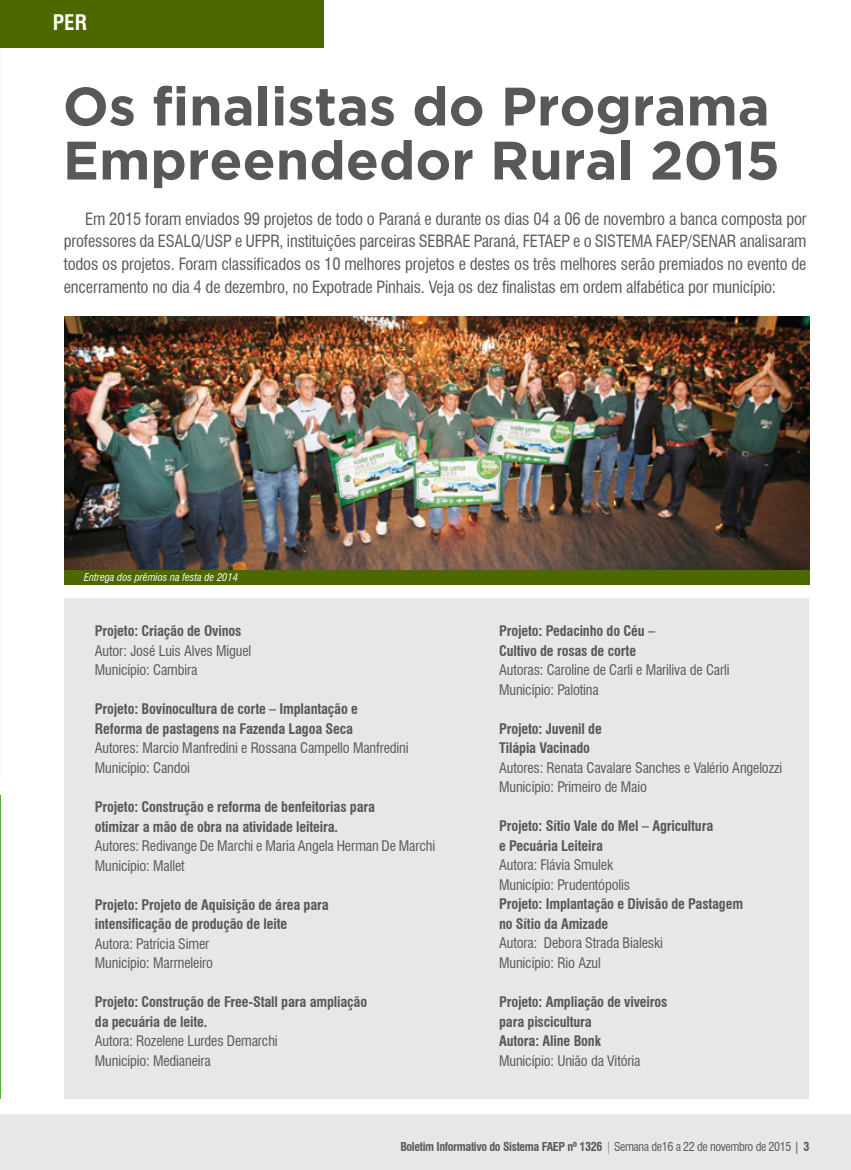
<style>
.page{position:relative;width:851px;height:1170px;background:#fff}
.page>*{position:absolute;margin:0;border:0;box-sizing:border-box;transform-origin:0 0}
.t1{font:700 54px/54px "Gotham";color:#58585b}
.t2{font:700 condensed 21px "Swiss 721 BT";color:#fff}
.t3{font:condensed 16.5px/22.5px "Swiss 721 BT";letter-spacing:-.01em;color:#58585b;text-align:justify}
.t4{font:700 condensed 14.25px/19.5px "Swiss 721 BT";letter-spacing:-.01em;color:#58585b}
.t5{font:condensed 14.25px/19.5px "Swiss 721 BT";letter-spacing:-.01em;color:#58585b}
.t6{font:700 condensed 12px "Swiss 721 BT";letter-spacing:-.03em;color:#58585b}
.t7{font:italic condensed 10.5px "Swiss 721 BT";color:#fff}
.s1{font-weight:400}
</style>
<div class="page">
<div style="left:0;top:1113px;width:850px;height:56px;background:#e6e7e8"></div>
<div style="left:65px;top:597px;width:744px;height:501px;background:#e6e7e8"></div>
<hr style="left:0;top:795px;width:1px;height:303px;background:#58ae36">
<div style="left:0;top:0;width:324px;height:47px;background:#4e6800"></div>
<img style="left:65px;top:316px;width:744px;height:254px">
<div style="left:64px;top:570px;width:745px;height:15px;background:#4e6800"></div>
<h2 class="t2" style="left:53px;top:9px;width:35px">PER</h2>
<h1 class="t1" style="left:63px;top:78px;width:718px">Os finalistas do Programa<br>Empreendedor Rural 2015</h1>
<p class="t3" style="left:64px;top:208px;width:744px;text-indent:21px">Em 2015 foram enviados 99 projetos de todo o Paraná e durante os dias 04 a 06 de novembro a banca composta por professores da ESALQ/USP e UFPR, instituições parceiras SEBRAE Paraná, FETAEP e o SISTEMA FAEP/SENAR analisaram todos os projetos. Foram classificados os 10 melhores projetos e destes os três melhores serão premiados no evento de encerramento no dia 4 de dezembro, no Expotrade Pinhais. Veja os dez finalistas em ordem alfabética por município:</p>
<p class="t7" style="left:84px;top:570px;width:155px">Entrega dos prêmios na festa de 2014</p>
<p class="t4" style="left:95px;top:621px;width:148px">Projeto: Criação de Ovinos</p>
<p class="t5" style="left:95px;top:641px;width:158px">Autor: José Luis Alves Miguel<br>Município: Cambira</p>
<p class="t4" style="left:95px;top:699px;width:264px">Projeto: Bovinocultura de corte – Implantação e<br>Reforma de pastagens na Fazenda Lagoa Seca</p>
<p class="t5" style="left:95px;top:738px;width:315px">Autores: Marcio Manfredini e Rossana Campello Manfredini<br>Município: Candoi</p>
<p class="t4" style="left:95px;top:797px;width:282px">Projeto: Construção e reforma de benfeitorias para otimizar a mão de obra na atividade leiteira.</p>
<p class="t5" style="left:95px;top:836px;width:342px">Autores: Redivange De Marchi e Maria Angela Herman De Marchi<br>Município: Mallet</p>
<p class="t4" style="left:95px;top:894px;width:235px">Projeto: Projeto de Aquisição de área para intensificação de produção de leite</p>
<p class="t5" style="left:95px;top:933px;width:120px">Autora: Patrícia Simer<br>Município: Marmeleiro</p>
<p class="t4" style="left:95px;top:992px;width:274px">Projeto: Construção de Free-Stall para ampliação da pecuária de leite.</p>
<p class="t5" style="left:95px;top:1031px;width:184px">Autora: Rozelene Lurdes Demarchi<br>Município: Medianeira</p>
<p class="t4" style="left:499px;top:621px;width:157px">Projeto: Pedacinho do Céu –<br>Cultivo de rosas de corte</p>
<p class="t5" style="left:499px;top:660px;width:232px">Autoras: Caroline de Carli e Mariliva de Carli<br>Município: Palotina</p>
<p class="t4" style="left:499px;top:719px;width:104px">Projeto: Juvenil de<br>Tilápia Vacinado</p>
<p class="t5" style="left:499px;top:758px;width:285px">Autores: Renata Cavalare Sanches e Valério Angelozzi<br>Município: Primeiro de Maio</p>
<p class="t4" style="left:499px;top:816px;width:216px">Projeto: Sítio Vale do Mel – Agricultura e Pecuária Leiteira</p>
<p class="t5" style="left:499px;top:855px;width:132px">Autora: Flávia Smulek<br>Município: Prudentópolis</p>
<p class="t4" style="left:499px;top:894px;width:245px">Projeto: Implantação e Divisão de Pastagem no Sítio da Amizade</p>
<p class="t5" style="left:499px;top:933px;width:165px">Autora: Debora Strada Bialeski<br>Município: Rio Azul</p>
<p class="t4" style="left:499px;top:991px;width:170px">Projeto: Ampliação de viveiros para piscicultura<br>Autora: Aline Bonk</p>
<p class="t5" style="left:499px;top:1050px;width:143px">Município: União da Vitória</p>
<p class="t6" style="left:400px;top:1138px;width:410px">Boletim Informativo do Sistema FAEP nº 1326 <span class="s1">| Semana de16 a 22 de novembro de 2015 |</span> 3</p>
</div>
